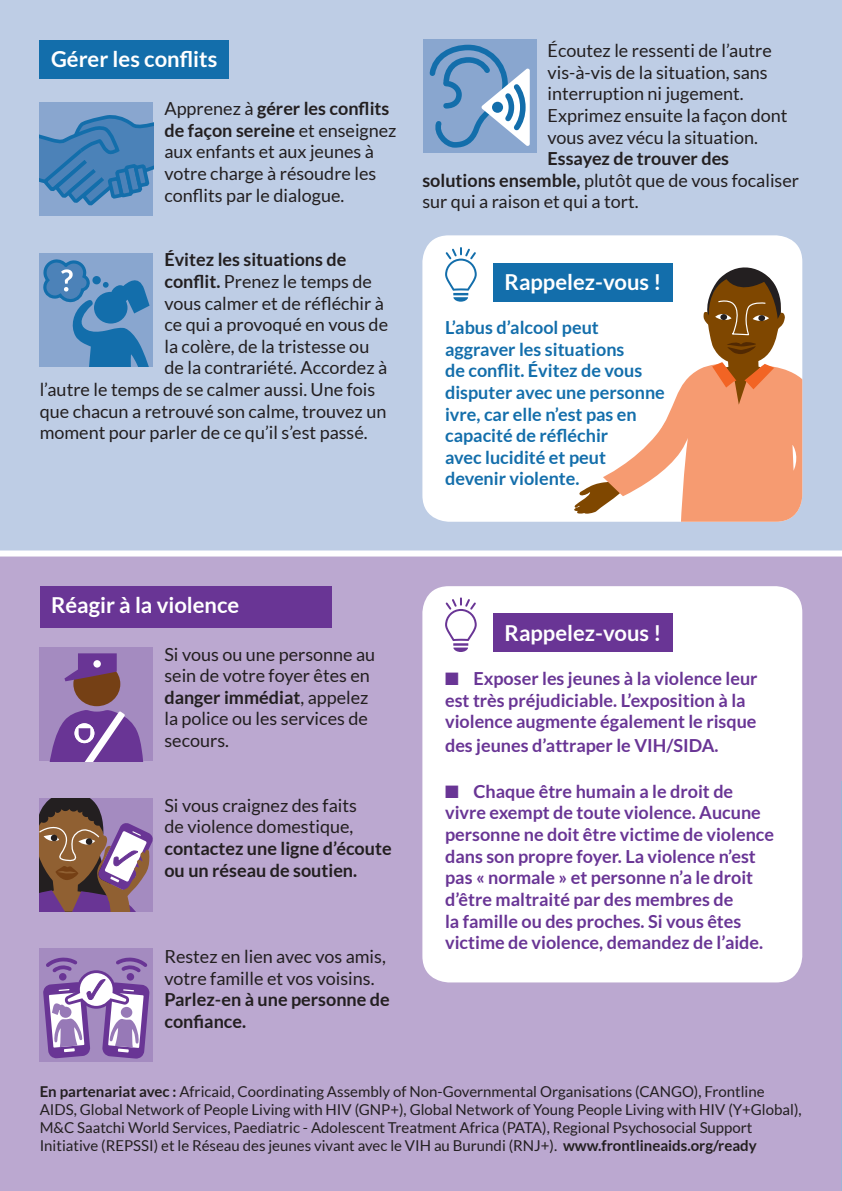
<style>
.page{position:relative;width:842px;height:1191px;background:#fff}
.page>*{position:absolute;margin:0;border:0;box-sizing:border-box;transform-origin:0 0}
.t1{font:700 22px "Lato";color:#fff}
.t2{font:18px/21.6px "Lato";color:#231f20}
.t3{font:700 18px/21.6px "Lato";color:#693595}
.t4{font:700 18px/21.6px "Lato";color:#136eab}
.t5{font:700 18px/21.6px "Lato";color:#231f20}
.t6{font:15px/18px "Lato";color:#231f20}
.s1{font-weight:700}
</style>
<div class="page">
<div style="left:0;top:553px;width:842px;height:638px;background:#bba8d0"></div>
<div style="left:0;top:0;width:842px;height:553px;background:#becde5"></div>
<div style="left:40px;top:102px;width:113px;height:114px;background:#89a6cf"></div>
<svg style="left:40px;top:115px;width:113px;height:90px"></svg>
<div style="left:422px;top:235px;width:380px;height:287px;background:#fff;border-radius:26px"></div>
<svg style="left:573px;top:267px;width:229px;height:255px"></svg>
<div style="left:758px;top:315px;width:7px;height:6px;background:#231f20;border-radius:50%"></div>
<div style="left:720px;top:314px;width:7px;height:6px;background:#231f20;border-radius:50%"></div>
<div style="left:493px;top:263px;width:180px;height:38px;background:#136eab"></div>
<svg style="left:445px;top:247px;width:32px;height:55px"></svg>
<div style="left:40px;top:253px;width:113px;height:113px;background:#89a6cf"></div>
<svg style="left:43px;top:259px;width:107px;height:107px"></svg>
<div style="left:92px;top:276px;width:9px;height:9px;background:#136eab;border-radius:4px"></div>
<div style="left:40px;top:40px;width:189px;height:38px;background:#136eab"></div>
<div style="left:40px;top:647px;width:113px;height:114px;background:#a48bc0"></div>
<div style="left:73px;top:662px;width:47px;height:44px;background:#754015;border-radius:50%"></div>
<svg style="left:64px;top:653px;width:53px;height:28px"></svg>
<div style="left:93px;top:660px;width:8px;height:7px;background:#fff;border-radius:50%"></div>
<svg style="left:50px;top:710px;width:93px;height:51px"></svg>
<svg style="left:40px;top:798px;width:113px;height:113px;background:#896971"></svg>
<div style="left:40px;top:948px;width:113px;height:114px;background:#a48bc0"></div>
<svg style="left:43px;top:957px;width:107px;height:102px"></svg>
<div style="left:59px;top:973px;width:8px;height:7px;background:#693595;border-radius:50%"></div>
<div style="left:40px;top:586px;width:292px;height:41px;background:#693595"></div>
<div style="left:423px;top:39px;width:113px;height:114px;background:#89a6cf"></div>
<svg style="left:429px;top:44px;width:101px;height:104px"></svg>
<div style="left:492px;top:102px;width:11px;height:11px;background:#136eab;border-radius:50%"></div>
<div style="left:422px;top:586px;width:380px;height:396px;background:#fff;border-radius:26px"></div>
<div style="left:493px;top:613px;width:180px;height:39px;background:#693595"></div>
<svg style="left:445px;top:597px;width:32px;height:55px"></svg>
<hr style="left:841px;top:781px;width:1px;height:410px;background:#9eb5d7">
<div style="left:0;top:550px;width:842px;height:6px;background:#fff"></div>
<p class="t1" style="left:51px;top:46px;width:168px">Gérer les conflits</p>
<p class="t2" style="left:547px;top:40px;width:241px">Écoutez le ressenti de l’autre vis-à-vis de la situation, sans interruption ni jugement.<br>Exprimez ensuite la façon dont vous avez vécu la situation.</p>
<p class="t2" style="left:422px;top:148px;width:378px;text-indent:125px"><span class="s1">Essayez de trouver des solutions ensemble,</span> plutôt que de vous focaliser sur qui a raison et qui a tort.</p>
<p class="t2" style="left:164px;top:98px;width:234px">Apprenez à <span class="s1">gérer les conflits de façon sereine</span> et enseignez aux enfants et aux jeunes à votre charge à résoudre les conflits par le dialogue.</p>
<p class="t5" style="left:164px;top:249px;width:183px">Évitez les situations de</p>
<p class="t2" style="left:164px;top:270px;width:209px"><span class="s1">conflit.</span> Prenez le temps de</p>
<p class="t2" style="left:164px;top:292px;width:221px">vous calmer et de réfléchir à</p>
<p class="t2" style="left:164px;top:314px;width:225px">ce qui a provoqué en vous de</p>
<p class="t2" style="left:164px;top:335px;width:206px">la colère, de la tristesse ou</p>
<p class="t2" style="left:164px;top:357px;width:224px">de la contrariété. Accordez à</p>
<p class="t2" style="left:40px;top:378px;width:337px">l’autre le temps de se calmer aussi. Une fois</p>
<p class="t2" style="left:40px;top:400px;width:348px">que chacun a retrouvé son calme, trouvez un</p>
<p class="t2" style="left:40px;top:422px;width:329px">moment pour parler de ce qu’il s’est passé.</p>
<p class="t1" style="left:51px;top:592px;width:190px">Réagir à la violence</p>
<p class="t2" style="left:164px;top:643px;width:212px">Si vous ou une personne au sein de votre foyer êtes en <span class="s1">danger immédiat</span>, appelez la police ou les services de secours.</p>
<p class="t2" style="left:164px;top:794px;width:194px">Si vous craignez des faits de violence domestique,</p>
<p class="t5" style="left:164px;top:837px;width:229px">contactez une ligne d’écoute ou un réseau de soutien.</p>
<p class="t2" style="left:164px;top:945px;width:223px">Restez en lien avec vos amis, votre famille et vos voisins.</p>
<p class="t5" style="left:164px;top:988px;width:227px">Parlez-en à une personne de confiance.</p>
<p class="t1" style="left:505px;top:269px;width:158px">Rappelez-vous !</p>
<p class="t4" style="left:445px;top:316px;width:221px">L’abus d’alcool peut aggraver les situations<br>de conflit. Évitez de vous disputer avec une personne ivre, car elle n’est pas en capacité de réfléchir<br>avec lucidité et peut devenir violente.</p>
<p class="t1" style="left:505px;top:620px;width:158px">Rappelez-vous !</p>
<p class="t3" style="left:445px;top:667px;width:314px">■ Exposer les jeunes à la violence leur est très préjudiciable. L’exposition à la violence augmente également le risque</p>
<p class="t3" style="left:445px;top:734px;width:275px">des jeunes d’attraper le VIH/SIDA.</p>
<p class="t3" style="left:445px;top:780px;width:330px">■ Chaque être humain a le droit de vivre exempt de toute violence. Aucune personne ne doit être victime de violence dans son propre foyer. La violence n’est pas « normale » et personne n’a le droit d’être maltraité par des membres de<br>la famille ou des proches. Si vous êtes victime de violence, demandez de l’aide.</p>
<p class="t6" style="left:40px;top:1082px;width:763px"><span class="s1">En partenariat avec :</span> Africaid, Coordinating Assembly of Non-Governmental Organisations (CANGO), Frontline AIDS, Global Network of People Living with HIV (GNP+), Global Network of Young People Living with HIV (Y+Global), M&amp;C Saatchi World Services, Paediatric - Adolescent Treatment Africa (PATA), Regional Psychosocial Support Initiative (REPSSI) et le Réseau des jeunes vivant avec le VIH au Burundi (RNJ+). <span class="s1">www.frontlineaids.org/ready</span></p>
</div>
